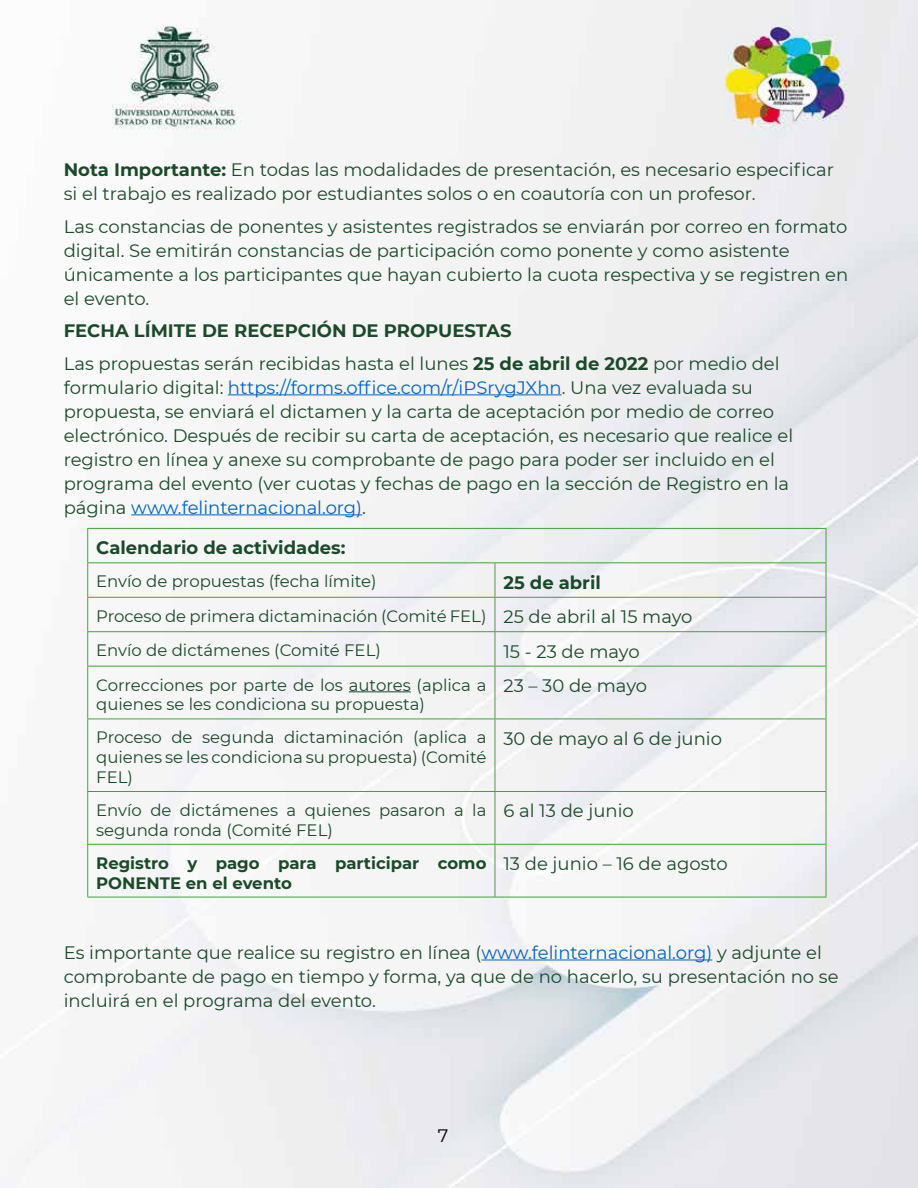
<style>
.page{position:relative;width:918px;height:1188px;background:#fff}
.page>*{position:absolute;margin:0;border:0;box-sizing:border-box;transform-origin:0 0}
.t1{font:18px/24px "Montserrat";color:#1a4a29}
.t2{font:700 18px "Montserrat";color:#1a4a29}
.t3{font:18px "Montserrat";color:#000}
.t4{font:16.5px/19.8px "Montserrat";color:#1a4a29}
.t5{font:700 16.5px/19.8px "Montserrat";color:#1a4a29}
.s1{font-weight:700}
.s2{color:#0563c1}
.s3{font-size:18px}
</style>
<div class="page">
<img style="left:0;top:0;width:918px;height:1188px">
<hr style="left:228px;top:394px;width:334px;height:1px;background:#0563c1">
<hr style="left:131px;top:514px;width:231px;height:1px;background:#0563c1">
<hr style="left:481px;top:960px;width:231px;height:1px;background:#0563c1">
<hr style="left:87px;top:528px;width:408px;height:1px;background:#3fa535">
<hr style="left:87px;top:529px;width:1px;height:33px;background:#3fa535">
<hr style="left:495px;top:528px;width:331px;height:1px;background:#3fa535">
<hr style="left:826px;top:529px;width:1px;height:33px;background:#3fa535">
<hr style="left:87px;top:562px;width:408px;height:1px;background:#3fa535">
<hr style="left:87px;top:563px;width:1px;height:34px;background:#3fa535">
<hr style="left:495px;top:562px;width:331px;height:1px;background:#3fa535">
<hr style="left:495px;top:563px;width:1px;height:34px;background:#3fa535">
<hr style="left:826px;top:563px;width:1px;height:34px;background:#3fa535">
<hr style="left:87px;top:597px;width:408px;height:1px;background:#3fa535">
<hr style="left:87px;top:598px;width:1px;height:33px;background:#3fa535">
<hr style="left:495px;top:597px;width:331px;height:1px;background:#3fa535">
<hr style="left:495px;top:598px;width:1px;height:33px;background:#3fa535">
<hr style="left:826px;top:598px;width:1px;height:33px;background:#3fa535">
<hr style="left:87px;top:631px;width:408px;height:1px;background:#3fa535">
<hr style="left:87px;top:632px;width:1px;height:34px;background:#3fa535">
<hr style="left:495px;top:631px;width:331px;height:1px;background:#3fa535">
<hr style="left:495px;top:632px;width:1px;height:34px;background:#3fa535">
<hr style="left:826px;top:632px;width:1px;height:34px;background:#3fa535">
<hr style="left:87px;top:666px;width:408px;height:1px;background:#3fa535">
<hr style="left:87px;top:667px;width:1px;height:52px;background:#3fa535">
<hr style="left:495px;top:666px;width:331px;height:1px;background:#3fa535">
<hr style="left:495px;top:667px;width:1px;height:52px;background:#3fa535">
<hr style="left:826px;top:667px;width:1px;height:52px;background:#3fa535">
<hr style="left:87px;top:719px;width:408px;height:1px;background:#3fa535">
<hr style="left:87px;top:719px;width:1px;height:72px;background:#3fa535">
<hr style="left:495px;top:719px;width:331px;height:1px;background:#3fa535">
<hr style="left:495px;top:719px;width:1px;height:72px;background:#3fa535">
<hr style="left:826px;top:719px;width:1px;height:72px;background:#3fa535">
<hr style="left:87px;top:791px;width:408px;height:1px;background:#3fa535">
<hr style="left:87px;top:792px;width:1px;height:52px;background:#3fa535">
<hr style="left:495px;top:791px;width:331px;height:1px;background:#3fa535">
<hr style="left:495px;top:792px;width:1px;height:52px;background:#3fa535">
<hr style="left:826px;top:792px;width:1px;height:52px;background:#3fa535">
<hr style="left:87px;top:844px;width:408px;height:1px;background:#3fa535">
<hr style="left:87px;top:845px;width:1px;height:52px;background:#3fa535">
<hr style="left:495px;top:844px;width:331px;height:1px;background:#3fa535">
<hr style="left:495px;top:845px;width:1px;height:52px;background:#3fa535">
<hr style="left:826px;top:845px;width:1px;height:52px;background:#3fa535">
<hr style="left:87px;top:897px;width:408px;height:1px;background:#3fa535">
<hr style="left:495px;top:897px;width:331px;height:1px;background:#3fa535">
<hr style="left:349px;top:691px;width:62px;height:1px;background:#1a4a29">
<p class="t1" style="left:64px;top:157px;width:772px"><span class="s1">Nota Importante:</span> En todas las modalidades de presentación, es necesario especificar si el trabajo es realizado por estudiantes solos o en coautoría con un profesor.</p>
<p class="t1" style="left:64px;top:214px;width:786px">Las constancias de ponentes y asistentes registrados se enviarán por correo en formato digital. Se emitirán constancias de participación como ponente y como asistente únicamente a los participantes que hayan cubierto la cuota respectiva y se registren en el evento.</p>
<p class="t1" style="left:64px;top:315px;width:717px;line-height:32.5px"><span class="s1">FECHA LÍMITE DE RECEPCIÓN DE PROPUESTAS<br></span>Las propuestas serán recibidas hasta el lunes <span class="s1">25 de abril de 2022</span> por medio del</p>
<p class="t1" style="left:64px;top:375px;width:731px">formulario digital: <span class="s2">https://forms.office.com/r/iPSrygJXhn</span>. Una vez evaluada su propuesta, se enviará el dictamen y la carta de aceptación por medio de correo electrónico. Después de recibir su carta de aceptación, es necesario que realice el registro en línea y anexe su comprobante de pago para poder ser incluido en el programa del evento (ver cuotas y fechas de pago en la sección de Registro en la página <span class="s2">www.felinternacional.org)</span>.</p>
<p class="t2" style="left:96px;top:538px;width:251px">Calendario de actividades:</p>
<p class="t4" style="left:96px;top:572px;width:282px">Envío de propuestas (fecha límite)</p>
<p class="t2" style="left:503px;top:573px;width:99px">25 de abril</p>
<p class="t4" style="left:96px;top:599px;width:598px;line-height:34.5px">Proceso de primera dictaminación (Comité FEL) <span class="s3">25 de abril al 15 mayo<br></span>Envío de dictámenes (Comité FEL)</p>
<p class="t1" style="left:503px;top:640px;width:138px">15 - 23 de mayo</p>
<p class="t4" style="left:96px;top:675px;width:392px">Correcciones por parte de los autores (aplica a quienes se les condiciona su propuesta)</p>
<p class="t1" style="left:503px;top:674px;width:145px">23 – 30 de mayo</p>
<p class="t4" style="left:96px;top:728px;width:392px;text-align:justify">Proceso de segunda dictaminación (aplica a quienes se les condiciona su propuesta) (Comité FEL)</p>
<p class="t1" style="left:503px;top:727px;width:220px">30 de mayo al 6 de junio</p>
<p class="t4" style="left:96px;top:800px;width:392px">Envío de dictámenes a quienes pasaron a la segunda ronda (Comité FEL)</p>
<p class="t1" style="left:503px;top:799px;width:132px">6 al 13 de junio</p>
<p class="t5" style="left:96px;top:853px;width:392px">Registro y pago para participar como<br>PONENTE en el evento</p>
<p class="t1" style="left:503px;top:852px;width:226px">13 de junio – 16 de agosto</p>
<p class="t1" style="left:64px;top:941px;width:776px">Es importante que realice su registro en línea (<span class="s2">www.felinternacional.org)</span> y adjunte el comprobante de pago en tiempo y forma, ya que de no hacerlo, su presentación no se incluirá en el programa del evento.</p>
<p class="t3" style="left:438px;top:1126px;width:12px">7</p>
</div>
